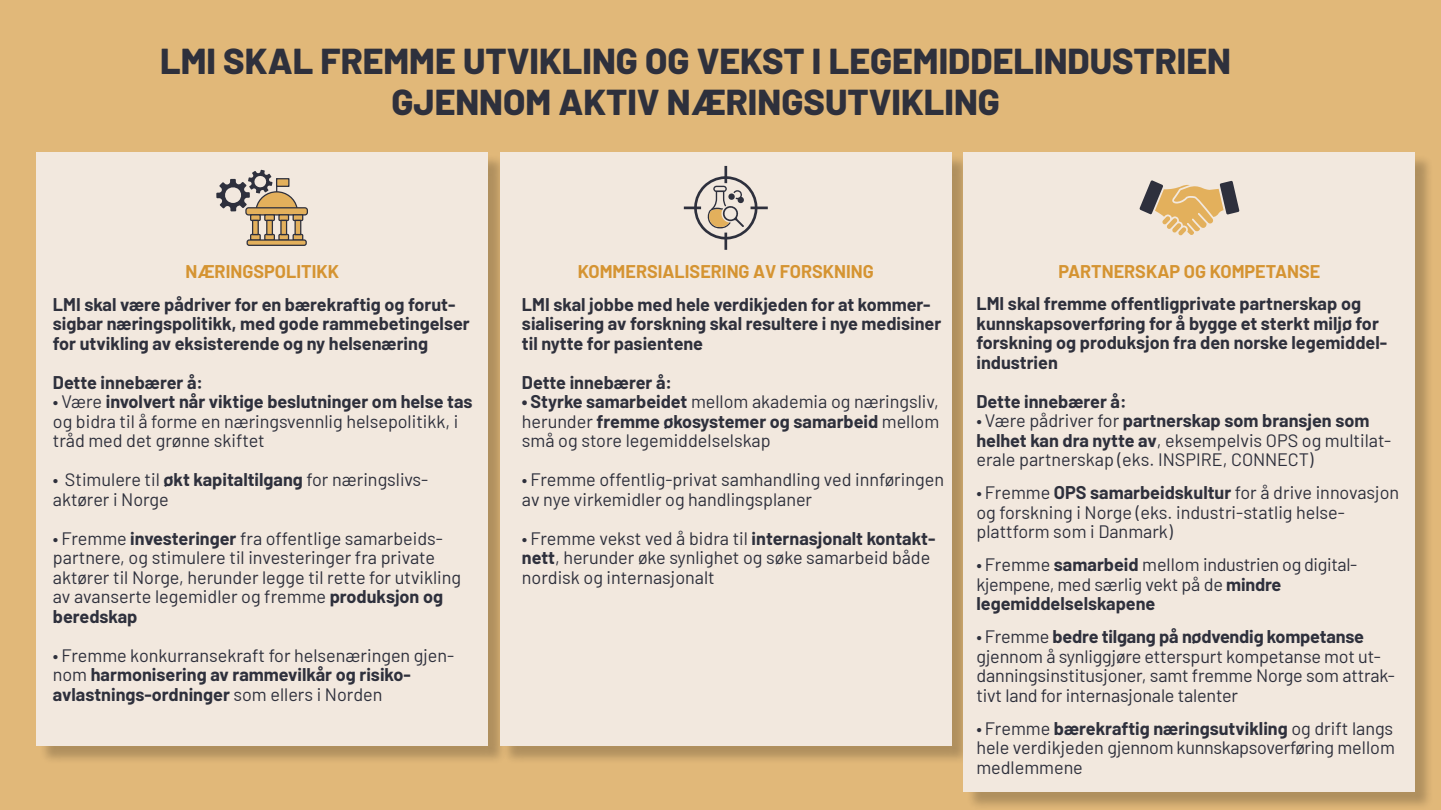
<style>
.page{position:relative;width:1441px;height:810px;background:#fff}
.page>*{position:absolute;margin:0;border:0;box-sizing:border-box;transform-origin:0 0}
.t1{font:800 36px/40.5px "Barlow";color:#2e303c;text-align:center}
.t2{font:18px/19.5px "Barlow";color:#2e303c}
.t3{font:700 18px/19.5px "Barlow";color:#2e303c}
.t4{font:18px/19.5px "Barlow";letter-spacing:-.02em;color:#2e303c}
.t5{font:700 18px "Barlow";color:#d59432}
.s1{font-weight:700}
</style>
<div class="page">
<div style="left:0;top:0;width:1440px;height:810px;background:#e1b879"></div>
<div style="left:39px;top:155px;width:467px;height:609px;background:#000;opacity:.22"></div>
<div style="left:37px;top:152px;width:450px;height:593px;background:#f2e8de"></div>
<div style="left:503px;top:155px;width:466px;height:609px;background:#000;opacity:.22"></div>
<div style="left:500px;top:152px;width:451px;height:593px;background:#f2e8de"></div>
<div style="left:966px;top:155px;width:466px;height:655px;background:#000;opacity:.22"></div>
<div style="left:963px;top:152px;width:451px;height:640px;background:#f2e8de"></div>
<div style="left:246px;top:208px;width:61px;height:7px;background:#e3b05c;border-radius:3px"></div>
<div style="left:245px;top:207px;width:63px;height:9px;border:1px solid #2e303d;border-radius:3px"></div>
<div style="left:294px;top:220px;width:7px;height:15px;background:#e3b05c;border:1px solid #2e303d"></div>
<div style="left:280px;top:220px;width:7px;height:15px;background:#e3b05c;border:1px solid #2e303d"></div>
<div style="left:266px;top:220px;width:7px;height:15px;background:#e3b05c;border:1px solid #2e303d"></div>
<svg style="left:250px;top:233px;width:54px;height:6px"></svg>
<div style="left:252px;top:220px;width:7px;height:15px;background:#e3b05c;border:1px solid #2e303d"></div>
<div style="left:247px;top:240px;width:59px;height:5px;background:#e3b05c;border-radius:2px"></div>
<div style="left:246px;top:239px;width:61px;height:7px;border:1px solid #2e303d;border-radius:2px"></div>
<svg style="left:216px;top:170px;width:88px;height:52px"></svg>
<svg style="left:683px;top:166px;width:84px;height:84px"></svg>
<svg style="left:1139px;top:180px;width:99px;height:55px"></svg>
<h1 class="t1" style="left:160px;top:38px;width:1072px">LMI SKAL FREMME UTVIKLING OG VEKST I LEGEMIDDELINDUSTRIEN<br>GJENNOM AKTIV NÆRINGSUTVIKLING</h1>
<p class="t5" style="left:185px;top:259px;width:155px">NÆRINGSPOLITIKK</p>
<p class="t3" style="left:53px;top:293px;width:418px">LMI skal være pådriver for en bærekraftig og forut&shy;sigbar næringspolitikk, med gode rammebetingelser for utvikling av eksisterende og ny helsenæring</p>
<p class="t3" style="left:53px;top:371px;width:152px">Dette innebærer å:</p>
<p class="t2" style="left:53px;top:390px;width:421px">• Være <span class="s1">involvert når viktige beslutninger om helse tas </span>og bidra til å forme en næringsvennlig helsepolitikk, i tråd med det grønne skiftet</p>
<p class="t2" style="left:53px;top:468px;width:377px">• Stimulere til <span class="s1">økt kapitaltilgang</span> for næringslivs&shy;aktører i Norge</p>
<p class="t2" style="left:53px;top:527px;width:410px">• Fremme <span class="s1">investeringer</span> fra offentlige samarbeids&shy;partnere, og stimulere til investeringer fra private aktører til Norge, herunder legge til rette for utvikling av avanserte legemidler og fremme <span class="s1">produksjon og beredskap</span></p>
<p class="t2" style="left:53px;top:644px;width:403px">• Fremme konkurransekraft for helsenæringen gjen&shy;nom <span class="s1">harmonisering av rammevilkår og risiko&shy;avlastnings-ordninger</span> som ellers i Norden</p>
<p class="t5" style="left:577px;top:258px;width:297px">KOMMERSIALISERING AV FORSKNING</p>
<p class="t5" style="left:1058px;top:258px;width:263px">PARTNERSKAP OG KOMPETANSE</p>
<p class="t3" style="left:522px;top:293px;width:421px">LMI skal jobbe med hele verdikjeden for at kommer&shy;sialisering av forskning skal resultere i nye medisiner til nytte for pasientene</p>
<p class="t3" style="left:522px;top:371px;width:152px">Dette innebærer å:</p>
<p class="t2" style="left:522px;top:390px;width:419px;text-align:justify"><span class="s1">• Styrke samarbeidet</span> mellom akademia og næringsliv, herunder <span class="s1">fremme økosystemer og samarbeid</span> mellom små og store legemiddelselskap</p>
<p class="t2" style="left:522px;top:468px;width:423px">• Fremme offentlig-privat samhandling ved innføringen av nye virkemidler og handlingsplaner</p>
<p class="t2" style="left:522px;top:527px;width:415px">• Fremme vekst ved å bidra til <span class="s1">internasjonalt kontakt&shy;nett</span>, herunder øke synlighet og søke samarbeid både nordisk og internasjonalt</p>
<p class="t3" style="left:976px;top:293px;width:412px">LMI skal fremme offentligprivate partnerskap og kunnskapsoverføring for å bygge et sterkt miljø for forskning og produksjon fra den norske legemiddel&shy;industrien</p>
<p class="t3" style="left:976px;top:390px;width:152px">Dette innebærer å:</p>
<p class="t2" style="left:976px;top:410px;width:416px">• Være pådriver for <span class="s1">partnerskap som bransjen som helhet kan dra nytte av</span>, eksempelvis OPS og multilat&shy;erale partnerskap (eks. INSPIRE, CONNECT)</p>
<p class="t2" style="left:976px;top:482px;width:424px">• Fremme <span class="s1">OPS samarbeidskultur</span> for å drive innovasjon og forskning i Norge (eks. industri-statlig helse&shy;plattform som i Danmark)</p>
<p class="t4" style="left:976px;top:554px;width:382px">• Fremme <span class="s1">samarbeid</span> mellom industrien og digital&shy;kjempene, med særlig vekt på de <span class="s1">mindre legemiddelselskapene</span></p>
<p class="t2" style="left:976px;top:626px;width:420px">• Fremme <span class="s1">bedre tilgang på nødvendig kompetanse </span>gjennom å synliggjøre etterspurt kompetanse mot ut&shy;danningsinstitusjoner, samt fremme Norge som attrak&shy;tivt land for internasjonale talenter</p>
<p class="t2" style="left:976px;top:717px;width:420px;text-align:justify">• Fremme <span class="s1">bærekraftig næringsutvikling</span> og drift langs hele verdikjeden gjennom kunnskapsoverføring mellom medlemmene</p>
</div>
